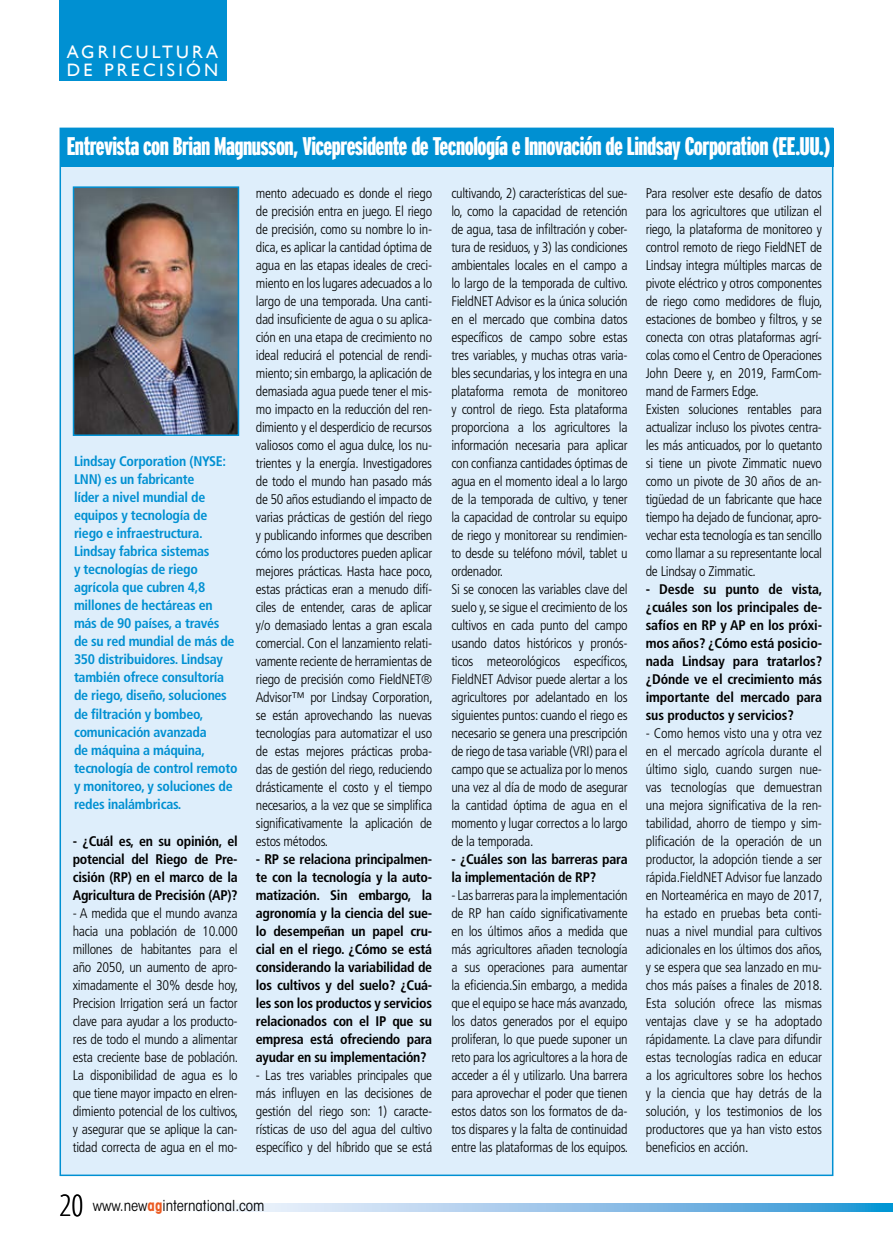
<style>
.page{position:relative;width:893px;height:1242px;background:#fff}
.page>*{position:absolute;margin:0;border:0;box-sizing:border-box;transform-origin:0 0}
.t1{font:900 extra-condensed 25.5px "Interstate";letter-spacing:-.02em;color:#fff}
.t2{font:18px/18px "Gill Sans";letter-spacing:.18em;color:#fff}
.t3{font:condensed 15px "ITC Avant Garde Std";color:#000}
.t4{font:300 condensed 13.95px/18px "Frutiger LT Std";letter-spacing:-.02em;color:#000;text-align:justify}
.t5{font:700 condensed 13.95px/18px "Frutiger LT Std";letter-spacing:-.02em;color:#000;text-align:justify}
.t6{font:700 condensed 13.95px/18px "Frutiger LT Std";letter-spacing:-.02em;color:#0090d2}
.s1{font-family:"Open Sans";font-weight:300;font-size:30px}
.s2{font-weight:700;color:#eb5b22}
</style>
<div class="page">
<svg style="left:213px;top:1203px;width:679px;height:8px"></svg>
<div style="left:60px;top:0;width:167px;height:81px;background:#0090d2"></div>
<div style="left:60px;top:128px;width:773px;height:1048px;background:#deeefb;border:2px solid #0090d2"></div>
<div style="left:61px;top:128px;width:772px;height:39px;background:#0090d2"></div>
<img style="left:76px;top:189px;width:160px;height:244px">
<div style="left:73px;top:186px;width:166px;height:250px;border:2px solid #0090d2"></div>
<p class="t2" style="left:67px;top:42px;width:153px">AGRICULTURA<br>DE PRECISIÓN</p>
<h1 class="t1" style="left:67px;top:130px;width:765px">Entrevista con Brian Magnusson, Vicepresidente de Tecnología e Innovación de Lindsay Corporation (EE.UU.)</h1>
<p class="t6" style="left:74px;top:453px;width:165px">Lindsay Corporation (NYSE:<br>LNN) es un fabricante<br>líder a nivel mundial de equipos y tecnología de riego e infraestructura.<br>Lindsay fabrica sistemas<br>y tecnologías de riego agrícola que cubren 4,8 millones de hectáreas en más de 90 países, a través<br>de su red mundial de más de<br>350 distribuidores. Lindsay también ofrece consultoría de riego, diseño, soluciones de filtración y bombeo, comunicación avanzada<br>de máquina a máquina, tecnología de control remoto y monitoreo, y soluciones de redes inalámbricas.</p>
<p class="t5" style="left:73px;top:832px;width:166px">- ¿Cuál es, en su opinión, el potencial del Riego de Pre&shy;cisión (RP) en el marco de la Agricultura de Precisión (AP)?</p>
<p class="t4" style="left:73px;top:904px;width:167px">- A medida que el mundo avanza hacia una población de 10.000 millones de habitantes para el año 2050, un aumento de apro&shy;ximadamente el 30% desde hoy, Precision Irrigation será un factor clave para ayudar a los producto&shy;res de todo el mundo a alimentar esta creciente base de población.<br>La disponibilidad de agua es lo que tiene mayor impacto en elren&shy;dimiento potencial de los cultivos, y asegurar que se aplique la can&shy;tidad correcta de agua en el mo-</p>
<p class="t4" style="left:256px;top:184px;width:178px">mento adecuado es donde el riego de precisión entra en juego. El riego de precisión, como su nombre lo in&shy;dica, es aplicar la cantidad óptima de agua en las etapas ideales de creci&shy;miento en los lugares adecuados a lo largo de una temporada. Una canti&shy;dad insuficiente de agua o su aplica&shy;ción en una etapa de crecimiento no ideal reducirá el potencial de rendi&shy;miento; sin embargo, la aplicación de demasiada agua puede tener el mis&shy;mo impacto en la reducción del ren&shy;dimiento y el desperdicio de recursos valiosos como el agua dulce, los nu&shy;trientes y la energía. Investigadores de todo el mundo han pasado más de 50 años estudiando el impacto de varias prácticas de gestión del riego y publicando informes que describen cómo los productores pueden aplicar mejores prácticas. Hasta hace poco, estas prácticas eran a menudo difí&shy;ciles de entender, caras de aplicar y/o demasiado lentas a gran escala comercial. Con el lanzamiento relati&shy;vamente reciente de herramientas de riego de precisión como FieldNET® Advisor™ por Lindsay Corporation, se están aprovechando las nuevas tecnologías para automatizar el uso de estas mejores prácticas proba&shy;das de gestión del riego, reduciendo drásticamente el costo y el tiempo necesarios, a la vez que se simplifica significativamente la aplicación de estos métodos.</p>
<p class="t5" style="left:256px;top:850px;width:178px">- RP se relaciona principalmen&shy;te con la tecnología y la auto&shy;matización. Sin embargo, la agronomía y la ciencia del sue&shy;lo desempeñan un papel cru&shy;cial en el riego. ¿Cómo se está considerando la variabilidad de los cultivos y del suelo? ¿Cuá&shy;les son los productos y servicios relacionados con el IP que su empresa está ofreciendo para ayudar en su implementación?</p>
<p class="t4" style="left:256px;top:1066px;width:178px">- Las tres variables principales que más influyen en las decisiones de gestión del riego son: 1) caracte&shy;rísticas de uso del agua del cultivo específico y del híbrido que se está</p>
<p class="t3" style="left:60px;top:1196px;width:207px"><span class="s1">20</span> www.new<span class="s2">ag</span>international.com</p>
<p class="t4" style="left:451px;top:184px;width:178px;text-align:left">cultivando, 2) características del sue&shy;lo, como la capacidad de retención de agua, tasa de infiltración y cober&shy;tura de residuos, y 3) las condiciones ambientales locales en el campo a lo largo de la temporada de cultivo.<br>FieldNET Advisor es la única solución en el mercado que combina datos específicos de campo sobre estas tres variables, y muchas otras varia&shy;bles secundarias, y los integra en una plataforma remota de monitoreo y control de riego. Esta plataforma proporciona a los agricultores la información necesaria para aplicar con confianza cantidades óptimas de agua en el momento ideal a lo largo de la temporada de cultivo, y tener la capacidad de controlar su equipo de riego y monitorear su rendimien&shy;to desde su teléfono móvil, tablet u ordenador.<br>Si se conocen las variables clave del suelo y, se sigue el crecimiento de los cultivos en cada punto del campo usando datos históricos y pronós&shy;ticos meteorológicos específicos, FieldNET Advisor puede alertar a los agricultores por adelantado en los siguientes puntos: cuando el riego es necesario se genera una prescripción de riego de tasa variable (VRI) para el campo que se actualiza por lo menos una vez al día de modo de asegurar la cantidad óptima de agua en el momento y lugar correctos a lo largo de la temporada.</p>
<p class="t5" style="left:451px;top:850px;width:178px">- ¿Cuáles son las barreras para la implementación de RP?</p>
<p class="t4" style="left:451px;top:886px;width:178px">- Las barreras para la implementación de RP han caído significativamente en los últimos años a medida que más agricultores añaden tecnología a sus operaciones para aumentar la eficiencia.Sin embargo, a medida que el equipo se hace más avanzado, los datos generados por el equipo proliferan, lo que puede suponer un reto para los agricultores a la hora de acceder a él y utilizarlo. Una barrera para aprovechar el poder que tienen estos datos son los formatos de da&shy;tos dispares y la falta de continuidad entre las plataformas de los equipos.</p>
<p class="t4" style="left:646px;top:184px;width:178px;text-align:left">Para resolver este desafío de datos para los agricultores que utilizan el riego, la plataforma de monitoreo y control remoto de riego FieldNET de Lindsay integra múltiples marcas de pivote eléctrico y otros componentes de riego como medidores de flujo, estaciones de bombeo y filtros, y se conecta con otras plataformas agrí&shy;colas como el Centro de Operaciones John Deere y, en 2019, FarmCom&shy;mand de Farmers Edge.<br>Existen soluciones rentables para actualizar incluso los pivotes centra&shy;les más anticuados, por lo quetanto si tiene un pivote Zimmatic nuevo como un pivote de 30 años de an&shy;tigüedad de un fabricante que hace tiempo ha dejado de funcionar, apro&shy;vechar esta tecnología es tan sencillo como llamar a su representante local de Lindsay o Zimmatic.</p>
<p class="t5" style="left:646px;top:580px;width:178px">- Desde su punto de vista, ¿cuáles son los principales de&shy;safíos en RP y AP en los próxi&shy;mos años? ¿Cómo está posicio&shy;nada Lindsay para tratarlos? ¿Dónde ve el crecimiento más importante del mercado para sus productos y servicios?</p>
<p class="t4" style="left:646px;top:724px;width:178px">- Como hemos visto una y otra vez en el mercado agrícola durante el último siglo, cuando surgen nue&shy;vas tecnologías que demuestran una mejora significativa de la ren&shy;tabilidad, ahorro de tiempo y sim&shy;plificación de la operación de un productor, la adopción tiende a ser rápida.FieldNET Advisor fue lanzado en Norteamérica en mayo de 2017, ha estado en pruebas beta conti&shy;nuas a nivel mundial para cultivos adicionales en los últimos dos años, y se espera que sea lanzado en mu&shy;chos más países a finales de 2018.<br>Esta solución ofrece las mismas ventajas clave y se ha adoptado rápidamente. La clave para difundir estas tecnologías radica en educar a los agricultores sobre los hechos y la ciencia que hay detrás de la solución, y los testimonios de los productores que ya han visto estos beneficios en acción.</p>
</div>
